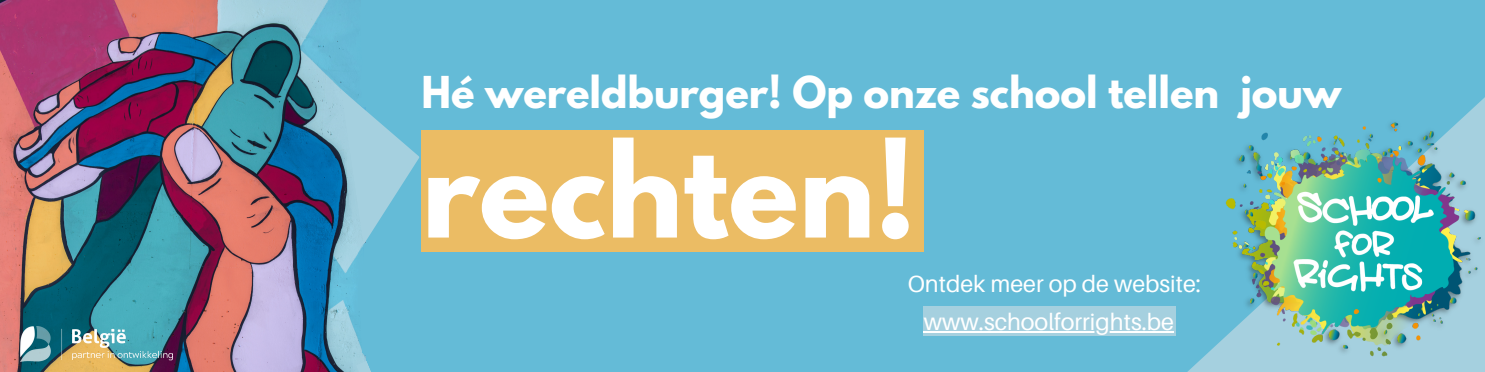
<style>
.page{position:relative;width:1485px;height:372px;background:#fff}
.page>*{position:absolute;margin:0;border:0;box-sizing:border-box;transform-origin:0 0}
.t1{font:700 116px "League Spartan";color:#fff}
.t2{font:700 38.88px "League Spartan";color:#fff}
.t3{font:23.38px "Aileron";color:#fff}
</style>
<div class="page">
<div style="left:0;top:0;width:1485px;height:371px;background:#64bbd7"></div>
<img style="left:0;top:0;width:366px;height:371px">
<svg style="left:1101px;top:97px;width:384px;height:274px"></svg>
<img style="left:1221px;top:107px;width:264px;height:264px">
<svg style="left:366px;top:361px;width:5px;height:10px"></svg>
<div style="left:421px;top:130px;width:503px;height:121px;background:#ebbc64"></div>
<svg style="left:341px;top:0;width:79px;height:354px"></svg>
<svg style="left:353px;top:243px;width:19px;height:71px"></svg>
<div style="left:352px;top:250px;width:17px;height:96px;background:#64bbd7"></div>
<div style="left:344px;top:0;width:28px;height:72px;background:#64bbd7"></div>
<div style="left:355px;top:0;width:26px;height:103px;background:#64bbd7"></div>
<div style="left:340px;top:250px;width:44px;height:53px;background:#64bbd7"></div>
<div style="left:346px;top:109px;width:20px;height:138px;background:#a5d0df"></div>
<div style="left:345px;top:159px;width:19px;height:87px;background:#a5d0df"></div>
<div style="left:338px;top:111px;width:23px;height:66px;background:#a5d0df"></div>
<div style="left:353px;top:360px;width:9px;height:11px;background:#a5d0df"></div>
<div style="left:356px;top:356px;width:10px;height:15px;background:#a5d0df"></div>
<img style="left:20px;top:325px;width:152px;height:36px">
<div style="left:923px;top:306px;width:252px;height:29px;background:#a5d0df"></div>
<hr style="left:924px;top:331px;width:250px;height:2px;background:#fff">
<p class="t2" style="left:421px;top:73px;width:921px">Hé wereldburger! Op onze school tellen jouw</p>
<p class="t1" style="left:421px;top:133px;width:496px">rechten!</p>
<p class="t3" style="left:908px;top:269px;width:295px">Ontdek meer op de website:</p>
<p class="t3" style="left:924px;top:306px;width:252px">www.schoolforrights.be</p>
</div>
